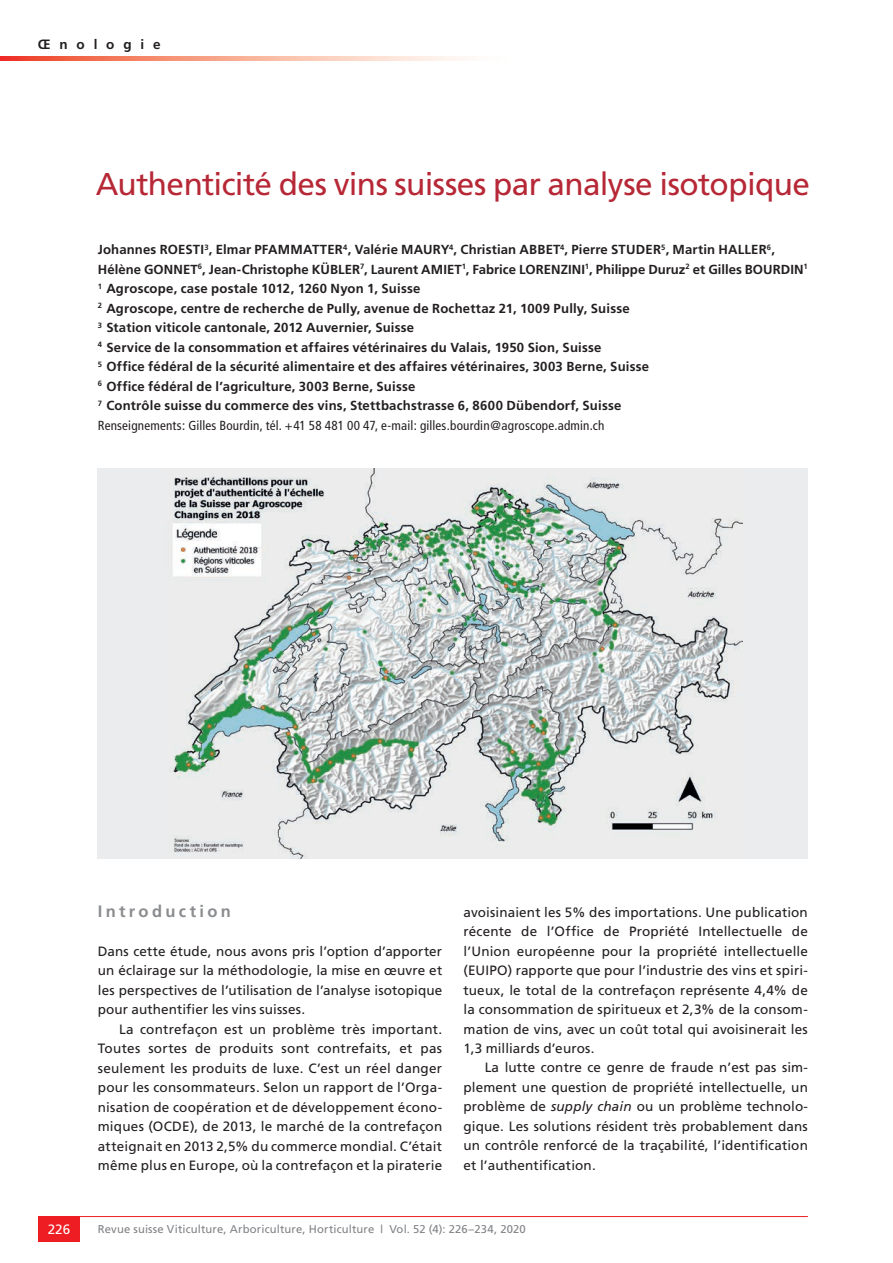
<style>
.page{position:relative;width:893px;height:1263px;background:#fff}
.page>*{position:absolute;margin:0;border:0;box-sizing:border-box;transform-origin:0 0}
.t1{font:31.5px "Frutiger";letter-spacing:-.02em;color:#b72837}
.t2{font:700 16.5px "Frutiger";letter-spacing:.2em;color:#8a8c8f}
.t3{font:13.5px/19.5px "Frutiger";letter-spacing:.01em;color:#231f20;text-align:justify}
.t4{font:700 13.5px "Frutiger";letter-spacing:.655em;color:#231f20}
.t5{font:13.5px "Frutiger";color:#fff}
.t6{font:700 13.2px/19.5px "Frutiger";letter-spacing:.015em;color:#231f20}
.t7{font:11.25px "Frutiger";letter-spacing:.015em;color:#808285}
.s1{font-weight:400;font-stretch:condensed}
.s2{font-style:italic}
</style>
<div class="page">
<hr style="left:38px;top:1216px;width:770px;height:1px;background:#ee1d23">
<div style="left:38px;top:1216px;width:42px;height:26px;background:#ee1d23"></div>
<div style="left:98px;top:468px;width:710px;height:390px;background:#ebeced"></div>
<img style="left:170px;top:468px;width:572px;height:390px">
<svg style="left:0;top:56px;width:464px;height:5px;background:#f7a590"></svg>
<p class="t4" style="left:38px;top:36px;width:124px">Œnologie</p>
<h1 class="t1" style="left:96px;top:165px;width:716px">Authenticité des vins suisses par analyse isotopique</h1>
<p class="t6" style="left:98px;top:240px;width:711px">Johannes ROESTI<sup>3</sup>, Elmar PFAMMATTER<sup>4</sup>, Valérie MAURY<sup>4</sup>, Christian ABBET<sup>4</sup>, Pierre STUDER<sup>5</sup>, Martin HALLER<sup>6</sup>, Hélène GONNET<sup>6</sup>, Jean-Christophe KÜBLER<sup>7</sup>, Laurent AMIET<sup>1</sup>, Fabrice LORENZINI<sup>1</sup>, Philippe Duruz<sup>2</sup> et Gilles BOURDIN<sup>1<br>1</sup> Agroscope, case postale 1012, 1260 Nyon 1, Suisse<br><sup>2</sup> Agroscope, centre de recherche de Pully, avenue de Rochettaz 21, 1009 Pully, Suisse<br><sup>3</sup> Station viticole cantonale, 2012 Auvernier, Suisse<br><sup>4</sup> Service de la consommation et affaires vétérinaires du Valais, 1950 Sion, Suisse<br><sup>5</sup> Office fédéral de la sécurité alimentaire et des affaires vétérinaires, 3003 Berne, Suisse<br><sup>6</sup> Office fédéral de l’agriculture, 3003 Berne, Suisse<br><sup>7</sup> Contrôle suisse du commerce des vins, Stettbachstrasse 6, 8600 Dübendorf, Suisse<br><span class="s1">Renseignements: Gilles Bourdin, tél. +41 58 481 00 47, e-mail: gilles.bourdin@agroscope.admin.ch</span></p>
<p class="t2" style="left:98px;top:901px;width:135px">Introduction</p>
<p class="t3" style="left:98px;top:941px;width:346px">Dans cette étude, nous avons pris l’option d’apporter un éclairage sur la méthodologie, la mise en œuvre et les perspectives de l’utilisation de l’analyse isotopique pour authentifier les vins suisses.</p>
<p class="t3" style="left:98px;top:1019px;width:346px;text-indent:21px">La contrefaçon est un problème très important.<br>Toutes sortes de produits sont contrefaits, et pas seulement les produits de luxe. C’est un réel danger pour les consommateurs. Selon un rapport de l’Orga&shy;nisation de coopération et de développement écono&shy;miques (OCDE), de 2013, le marché de la contrefaçon atteignait en 2013 2,5% du commerce mondial. C’était même plus en Europe, où la contrefaçon et la piraterie</p>
<p class="t3" style="left:464px;top:902px;width:346px">avoisinaient les 5% des importations. Une publication récente de l’Office de Propriété Intellectuelle de l’Union européenne pour la propriété intellectuelle (EUIPO) rapporte que pour l’industrie des vins et spiri&shy;tueux, le total de la contrefaçon représente 4,4% de la consommation de spiritueux et 2,3% de la consom&shy;mation de vins, avec un coût total qui avoisinerait les 1,3 milliards d’euros.</p>
<p class="t3" style="left:464px;top:1058px;width:346px;text-indent:21px">La lutte contre ce genre de fraude n’est pas sim&shy;plement une question de propriété intellectuelle, un problème de <span class="s2">supply chain</span> ou un problème technolo&shy;gique. Les solutions résident très probablement dans un contrôle renforcé de la traçabilité, l’identification et l’authentification.</p>
<p class="t5" style="left:48px;top:1221px;width:24px">226</p>
<p class="t7" style="left:98px;top:1223px;width:429px">Revue suisse Viticulture, Arboriculture, Horticulture | Vol. 52 (4): 226–234, 2020</p>
</div>
